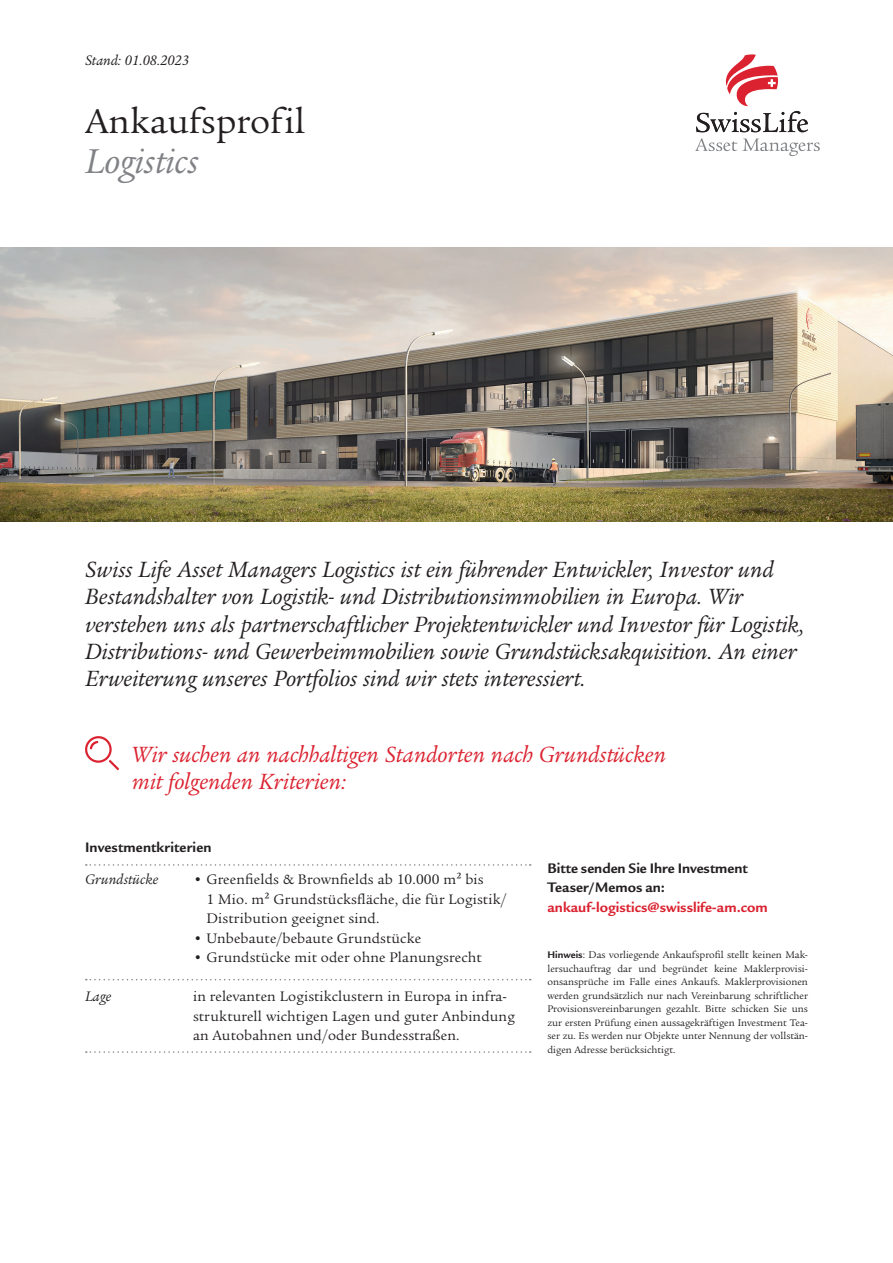
<style>
.page{position:relative;width:893px;height:1263px;background:#fff}
.page>*{position:absolute;margin:0;border:0;box-sizing:border-box;transform-origin:0 0}
.t1{font:37.5px "Legacy Serif ITC Pro";color:#231f20}
.t2{font:italic 37.5px "Legacy Serif ITC Pro";color:#808285}
.t3{font:italic 24px/27px "Legacy Serif ITC Pro";color:#231f20}
.t4{font:italic 24px/27px "Legacy Serif ITC Pro";color:#db2230}
.t5{font:15px/19.5px "Legacy Serif ITC Pro";letter-spacing:.01em;color:#231f20}
.t6{font:700 15px/19.5px "Legacy Sans ITC Pro";color:#231f20}
.t7{font:700 15px "Legacy Sans ITC Pro";color:#db2230}
.t8{font:italic 15px "Legacy Serif ITC Pro";letter-spacing:.01em;color:#231f20}
.t9{font:10.5px/13.5px "Legacy Serif ITC Pro";color:#231f20;text-align:justify}
.s1{font-family:"Legacy Sans ITC Pro";font-weight:700}
</style>
<div class="page">
<svg style="left:695px;top:54px;width:125px;height:103px"></svg>
<img style="left:0;top:247px;width:893px;height:275px">
<svg style="left:85px;top:736px;width:34px;height:34px"></svg>
<svg style="left:86px;top:864px;width:445px;height:2px"></svg>
<svg style="left:86px;top:979px;width:445px;height:1px"></svg>
<svg style="left:86px;top:1051px;width:445px;height:2px"></svg>
<h3 class="t8" style="left:85px;top:51px;width:106px">Stand: 01.08.2023</h3>
<h1 class="t1" style="left:85px;top:98px;width:222px">Ankaufsprofil</h1>
<h1 class="t2" style="left:85px;top:138px;width:115px">Logistics</h1>
<p class="t3" style="left:85px;top:556px;width:721px">Swiss Life Asset Managers Logistics ist ein führender Entwickler, Investor und Bestandshalter von Logistik- und Distributionsimmobilien in Europa. Wir verstehen uns als partnerschaftlicher Projektentwickler und Investor für Logistik, Distributions- und Gewerbeimmobilien sowie Grundstücksakquisition. An einer Erweiterung unseres Portfolios sind wir stets interessiert.</p>
<h2 class="t4" style="left:132px;top:740px;width:536px">Wir suchen an nachhaltigen Standorten nach Grundstücken mit folgenden Kriterien:</h2>
<h3 class="t6" style="left:85px;top:838px;width:128px">Investmentkriterien</h3>
<h3 class="t8" style="left:85px;top:870px;width:75px">Grundstücke</h3>
<h3 class="t5" style="left:206px;top:869px;width:302px;text-indent:-13px">• Greenfields &amp; Brownfields ab 10.000 m² bis<br>1 Mio. m² Grundstücksfläche, die für Logistik/<br>Distribution geeignet sind.</h3>
<h3 class="t5" style="left:193px;top:928px;width:230px">• Unbebaute/bebaute Grundstücke</h3>
<h3 class="t5" style="left:193px;top:947px;width:290px">• Grundstücke mit oder ohne Planungsrecht</h3>
<h3 class="t8" style="left:85px;top:987px;width:28px">Lage</h3>
<h3 class="t5" style="left:193px;top:986px;width:323px">in relevanten Logistikclustern in Europa in infra&shy;strukturell wichtigen Lagen und guter Anbindung an Autobahnen und/oder Bundesstraßen.</h3>
<h3 class="t6" style="left:547px;top:858px;width:202px">Bitte senden Sie Ihre Investment<br>Teaser/Memos an:</h3>
<h3 class="t7" style="left:547px;top:898px;width:222px">ankauf-logistics@swisslife-am.com</h3>
<p class="t9" style="left:547px;top:948px;width:262px"><span class="s1">Hinweis</span>: Das vorliegende Ankaufsprofil stellt keinen Mak&shy;lersuchauftrag dar und begründet keine Maklerprovisi&shy;onsansprüche im Falle eines Ankaufs. Maklerprovisionen werden grundsätzlich nur nach Vereinbarung schriftlicher Provisionsvereinbarungen gezahlt. Bitte schicken Sie uns zur ersten Prüfung einen aussagekräftigen Investment Tea&shy;ser zu. Es werden nur Objekte unter Nennung der vollstän&shy;digen Adresse berücksichtigt.</p>
</div>
